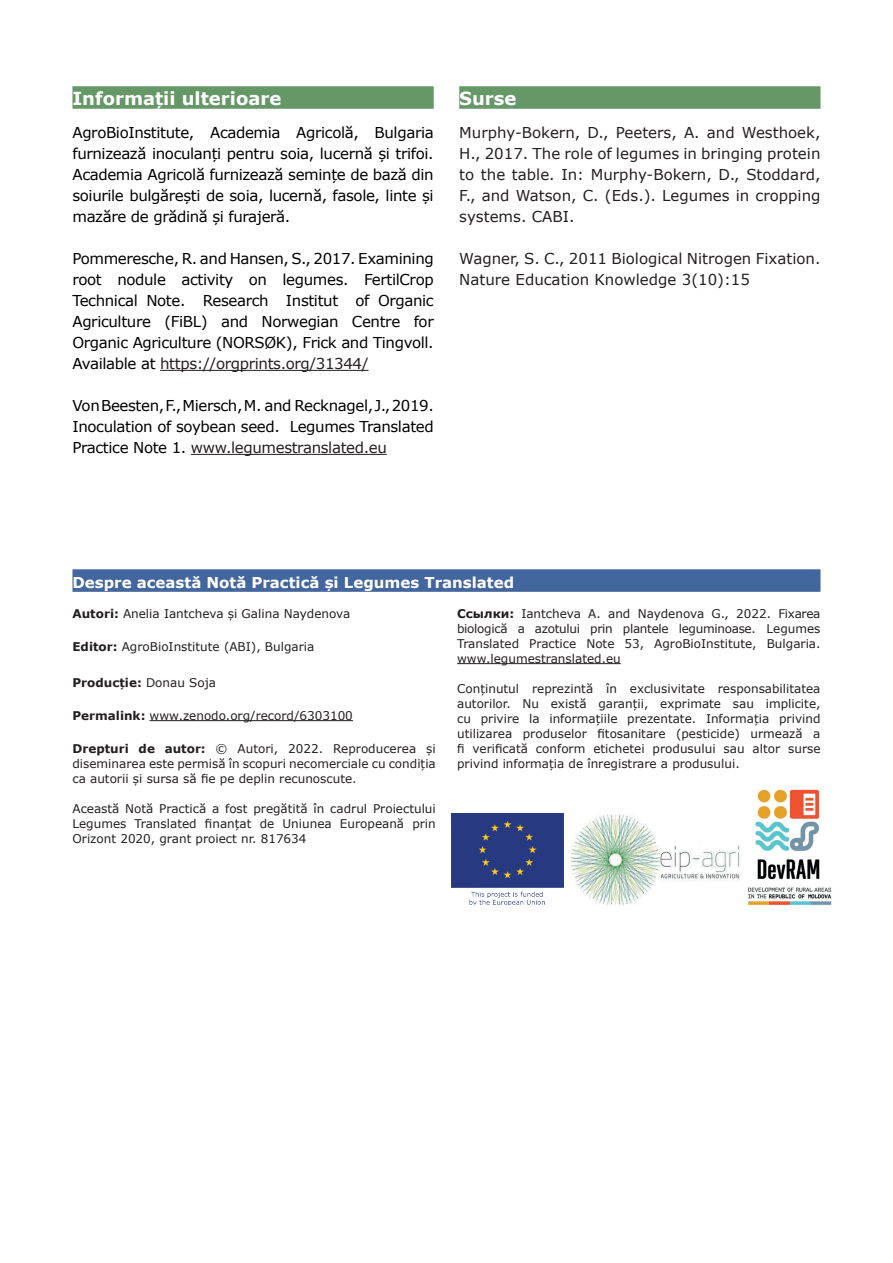
<style>
.page{position:relative;width:893px;height:1263px;background:#fff}
.page>*{position:absolute;margin:0;border:0;box-sizing:border-box;transform-origin:0 0}
.t1{font:700 18px "Verdana";color:#fff}
.t2{font:15px/21px "Verdana";letter-spacing:-.025em;color:#000;text-align:justify}
.t3{font:15px/21px "Verdana";color:#231f20;text-align:justify}
.t4{font:700 15px "Verdana";color:#fff}
.t5{font:12px/15px "Verdana";color:#231f20;text-align:justify}
.t6{font:700 12px "Verdana";color:#231f20}
.s1{color:#231f20}
.s2{font-weight:700}
.s3{font-weight:400}
</style>
<div class="page">
<div style="left:72px;top:569px;width:748px;height:23px;background:#44669e"></div>
<hr style="left:150px;top:720px;width:203px;height:1px;background:#231f20">
<hr style="left:457px;top:663px;width:164px;height:1px;background:#231f20">
<img style="left:452px;top:814px;width:111px;height:90px">
<img style="left:571px;top:815px;width:170px;height:90px">
<div style="left:72px;top:86px;width:362px;height:23px;background:#669867"></div>
<hr style="left:160px;top:370px;width:208px;height:1px;background:#231f20">
<hr style="left:191px;top:454px;width:196px;height:1px;background:#231f20">
<div style="left:459px;top:86px;width:361px;height:23px;background:#669867"></div>
<img style="left:747px;top:789px;width:85px;height:117px">
<h1 class="t1" style="left:72px;top:86px;width:210px">Informații ulterioare</h1>
<p class="t2" style="left:72px;top:122px;width:363px">AgroBioInstitute, Academia Agricolă, Bulgaria furnizează inoculanți pentru soia, lucernă și trifoi.<br>Academia Agricolă furnizează semințe de bază din soiurile bulgărești de soia, lucernă, fasole, linte și mazăre de grădină și furajeră.</p>
<p class="t2" style="left:72px;top:248px;width:363px">Pommeresche, R. and Hansen, S., 2017. Examining root nodule activity on legumes. FertilCrop Technical Note. Research Institut of Organic Agriculture (FiBL) and Norwegian Centre for Organic Agriculture (NORSØK), Frick and Tingvoll.<br>Available at <span class="s1">https://orgprints.org/31344/</span></p>
<p class="t2" style="left:72px;top:395px;width:363px">Von Beesten, F., Miersch, M. and Recknagel, J., 2019.<br>Inoculation of soybean seed. Legumes Translated Practice Note 1. <span class="s1">www.legumestranslated.eu</span></p>
<h1 class="t1" style="left:459px;top:86px;width:59px">Surse</h1>
<p class="t3" style="left:459px;top:122px;width:363px">Murphy-Bokern, D., Peeters, A. and Westhoek, H., 2017. The role of legumes in bringing protein to the table. In: Murphy-Bokern, D., Stoddard, F., and Watson, C. (Eds.). Legumes in cropping systems. CABI.</p>
<p class="t3" style="left:459px;top:248px;width:363px">Wagner, S. C., 2011 Biological Nitrogen Fixation.<br>Nature Education Knowledge 3(10):15</p>
<p class="t4" style="left:72px;top:572px;width:443px">Despre această Notă Practică și Legumes Translated</p>
<p class="t5" style="left:72px;top:606px;width:279px"><span class="s2">Autori:</span> Anelia Iantcheva și Galina Naydenova</p>
<p class="t5" style="left:72px;top:639px;width:243px"><span class="s2">Editor:</span> AgroBioInstitute (ABI), Bulgaria</p>
<p class="t6" style="left:72px;top:674px;width:145px">Producție: <span class="s3">Donau Soja</span></p>
<p class="t5" style="left:72px;top:708px;width:282px"><span class="s2">Permalink:</span> www.zenodo.org/record/6303100</p>
<p class="t5" style="left:72px;top:741px;width:365px"><span class="s2">Drepturi de autor:</span> © Autori, 2022. Reproducerea și diseminarea este permisă în scopuri necomerciale cu condiția ca autorii și sursa să fie pe deplin recunoscute.</p>
<p class="t5" style="left:72px;top:801px;width:365px">Această Notă Practică a fost pregătită în cadrul Proiectului Legumes Translated finanțat de Uniunea Europeană prin Orizont 2020, grant proiect nr. 817634</p>
<p class="t5" style="left:457px;top:606px;width:365px"><span class="s2">Ссылки:</span> Iantcheva A. and Naydenova G., 2022. Fixarea biologică a azotului prin plantele leguminoase. Legumes Translated Practice Note 53, AgroBioInstitute, Bulgaria. www.legumestranslated.eu</p>
<p class="t5" style="left:457px;top:681px;width:365px">Conținutul reprezintă în exclusivitate responsabilitatea autorilor. Nu există garanții, exprimate sau implicite, cu privire la informațiile prezentate. Informația privind utilizarea produselor fitosanitare (pesticide) urmează a fi verificată conform etichetei produsului sau altor surse privind informația de înregistrare a produsului.</p>
</div>
